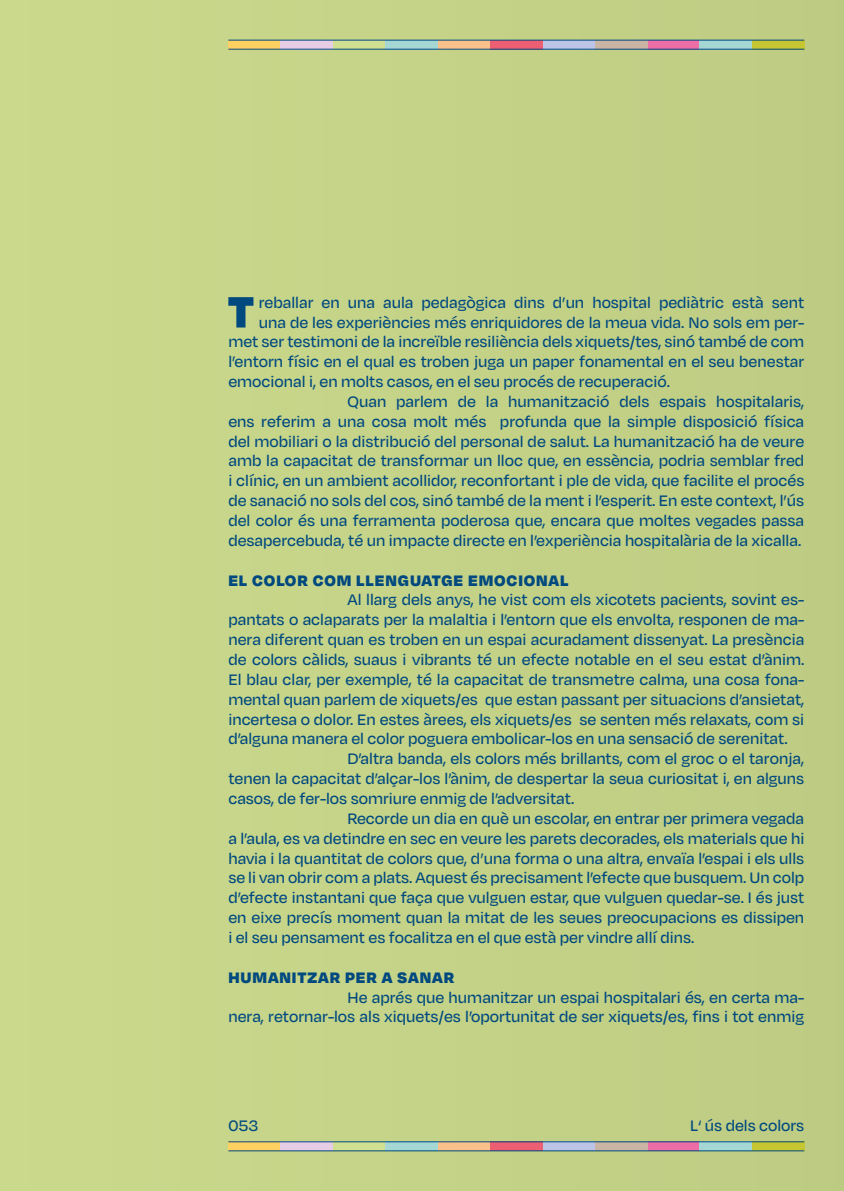
<style>
.page{position:relative;width:844px;height:1191px;background:#fff}
.page>*{position:absolute;margin:0;border:0;box-sizing:border-box;transform-origin:0 0}
.t1{font:900 50.57px "Degular Display";color:#00497f}
.t2{font:500 17.5px/19.8px "Degular";color:#00497f;text-align:right}
.t3{font:900 17.5px "Degular";letter-spacing:.05em;color:#00497f}
</style>
<div class="page">
<div style="left:0;top:0;width:843px;height:1191px;background:#c5d388"></div>
<div style="left:228px;top:1141px;width:53px;height:10px;background:#fed061"></div>
<div style="left:437px;top:1141px;width:53px;height:10px;background:#fac28a"></div>
<div style="left:647px;top:1141px;width:52px;height:10px;background:#ed6ea7"></div>
<div style="left:333px;top:1141px;width:52px;height:10px;background:#d0df90"></div>
<div style="left:542px;top:1141px;width:52px;height:10px;background:#bcc5e6"></div>
<div style="left:751px;top:1141px;width:53px;height:10px;background:#c6c632"></div>
<div style="left:281px;top:1141px;width:52px;height:10px;background:#e6cce4"></div>
<div style="left:490px;top:1141px;width:52px;height:10px;background:#ec5f72"></div>
<div style="left:699px;top:1141px;width:52px;height:10px;background:#a5d7d5"></div>
<div style="left:385px;top:1141px;width:52px;height:10px;background:#a5d7d5"></div>
<div style="left:594px;top:1141px;width:53px;height:10px;background:#cab4a4"></div>
<hr style="left:228px;top:1141px;width:576px;height:1px;background:#00497f">
<hr style="left:228px;top:1150px;width:576px;height:1px;background:#00497f">
<div style="left:228px;top:40px;width:53px;height:10px;background:#fed061"></div>
<div style="left:437px;top:40px;width:53px;height:10px;background:#fac28a"></div>
<div style="left:647px;top:40px;width:52px;height:10px;background:#ed6ea7"></div>
<div style="left:333px;top:40px;width:52px;height:10px;background:#d0df90"></div>
<div style="left:542px;top:40px;width:52px;height:10px;background:#bcc5e6"></div>
<div style="left:751px;top:40px;width:53px;height:10px;background:#c6c632"></div>
<div style="left:281px;top:40px;width:52px;height:10px;background:#e6cce4"></div>
<div style="left:490px;top:40px;width:52px;height:10px;background:#ec5f72"></div>
<div style="left:699px;top:40px;width:52px;height:10px;background:#a5d7d5"></div>
<div style="left:385px;top:40px;width:52px;height:10px;background:#a5d7d5"></div>
<div style="left:594px;top:40px;width:53px;height:10px;background:#cab4a4"></div>
<hr style="left:228px;top:40px;width:576px;height:1px;background:#00497f">
<hr style="left:228px;top:49px;width:576px;height:1px;background:#00497f">
<h1 class="t1" style="left:228px;top:281px;width:27px">T</h1>
<p class="t2" style="left:259px;top:291px;width:547px">reballar en una aula pedagògica dins d’un hospital pediàtric està sent</p>
<p class="t2" style="left:259px;top:311px;width:547px">una de les experiències més enriquidores de la meua vida. No sols em per-</p>
<p class="t2" style="left:228px;top:331px;width:577px">met ser testimoni de la increïble resiliència dels xiquets/tes, sinó també de com</p>
<p class="t2" style="left:228px;top:351px;width:577px">l’entorn físic en el qual es troben juga un paper fonamental en el seu benestar</p>
<p class="t2" style="left:228px;top:371px;width:443px">emocional i, en molts casos, en el seu procés de recuperació.</p>
<p class="t2" style="left:347px;top:391px;width:458px">Quan parlem de la humanització dels espais hospitalaris,</p>
<p class="t2" style="left:228px;top:411px;width:577px">ens referim a una cosa molt més profunda que la simple disposició física</p>
<p class="t2" style="left:228px;top:430px;width:577px">del mobiliari o la distribució del personal de salut. La humanització ha de veure</p>
<p class="t2" style="left:228px;top:450px;width:577px">amb la capacitat de transformar un lloc que, en essència, podria semblar fred</p>
<p class="t2" style="left:228px;top:470px;width:577px">i clínic, en un ambient acollidor, reconfortant i ple de vida, que facilite el procés</p>
<p class="t2" style="left:228px;top:490px;width:577px">de sanació no sols del cos, sinó també de la ment i l’esperit. En este context, l’ús</p>
<p class="t2" style="left:228px;top:510px;width:577px">del color és una ferramenta poderosa que, encara que moltes vegades passa</p>
<p class="t2" style="left:228px;top:530px;width:574px">desapercebuda, té un impacte directe en l’experiència hospitalària de la xicalla.</p>
<p class="t3" style="left:228px;top:568px;width:342px">EL COLOR COM LLENGUATGE EMOCIONAL</p>
<p class="t2" style="left:347px;top:589px;width:458px">Al llarg dels anys, he vist com els xicotets pacients, sovint es-</p>
<p class="t2" style="left:228px;top:609px;width:577px">pantats o aclaparats per la malaltia i l’entorn que els envolta, responen de ma-</p>
<p class="t2" style="left:228px;top:629px;width:577px">nera diferent quan es troben en un espai acuradament dissenyat. La presència</p>
<p class="t2" style="left:228px;top:649px;width:577px">de colors càlids, suaus i vibrants té un efecte notable en el seu estat d’ànim.</p>
<p class="t2" style="left:228px;top:669px;width:577px">El blau clar, per exemple, té la capacitat de transmetre calma, una cosa fona-</p>
<p class="t2" style="left:228px;top:688px;width:577px">mental quan parlem de xiquets/es que estan passant per situacions d’ansietat,</p>
<p class="t2" style="left:228px;top:708px;width:577px">incertesa o dolor. En estes àrees, els xiquets/es se senten més relaxats, com si</p>
<p class="t2" style="left:228px;top:728px;width:560px">d’alguna manera el color poguera embolicar-los en una sensació de serenitat.</p>
<p class="t2" style="left:347px;top:748px;width:458px">D’altra banda, els colors més brillants, com el groc o el taronja,</p>
<p class="t2" style="left:228px;top:768px;width:577px">tenen la capacitat d’alçar-los l’ànim, de despertar la seua curiositat i, en alguns</p>
<p class="t2" style="left:228px;top:788px;width:347px">casos, de fer-los somriure enmig de l’adversitat.</p>
<p class="t2" style="left:347px;top:807px;width:458px">Recorde un dia en què un escolar, en entrar per primera vegada</p>
<p class="t2" style="left:228px;top:827px;width:577px">a l’aula, es va detindre en sec en veure les parets decorades, els materials que hi</p>
<p class="t2" style="left:228px;top:847px;width:577px">havia i la quantitat de colors que, d’una forma o una altra, envaïa l’espai i els ulls</p>
<p class="t2" style="left:228px;top:867px;width:577px">se li van obrir com a plats. Aquest és precisament l’efecte que busquem. Un colp</p>
<p class="t2" style="left:228px;top:887px;width:577px">d’efecte instantani que faça que vulguen estar, que vulguen quedar-se. I és just</p>
<p class="t2" style="left:228px;top:907px;width:577px">en eixe precís moment quan la mitat de les seues preocupacions es dissipen</p>
<p class="t2" style="left:228px;top:927px;width:467px">i el seu pensament es focalitza en el que està per vindre allí dins.</p>
<p class="t3" style="left:228px;top:965px;width:227px">HUMANITZAR PER A SANAR</p>
<p class="t2" style="left:228px;top:986px;width:577px">He aprés que humanitzar un espai hospitalari és, en certa ma-<br>nera, retornar-los als xiquets/es l’oportunitat de ser xiquets/es, fins i tot enmig</p>
<p class="t2" style="left:228px;top:1115px;width:31px">053</p>
<p class="t2" style="left:690px;top:1115px;width:116px">L‘ ús dels colors</p>
</div>
